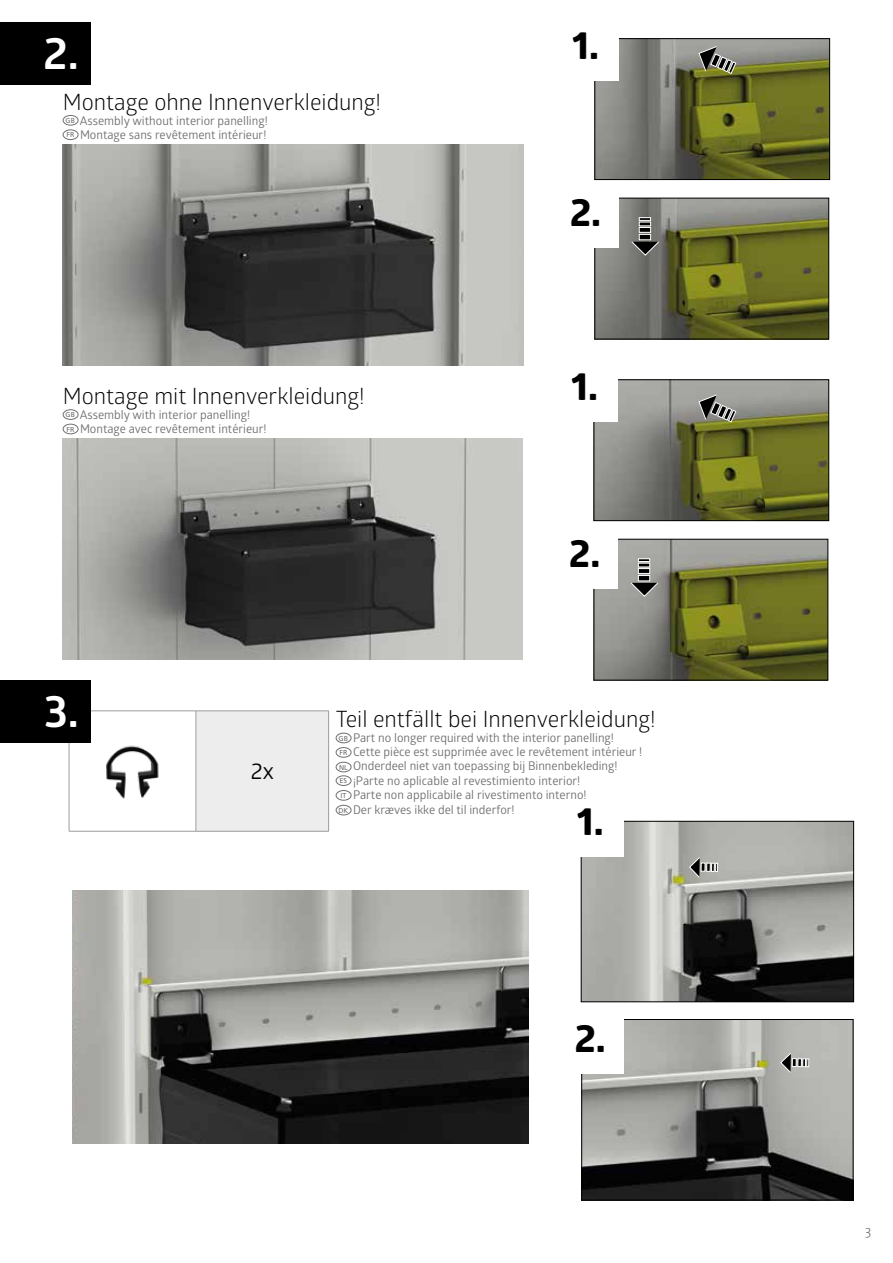
<style>
.page{position:relative;width:893px;height:1263px;background:#fff}
.page>*{position:absolute;margin:0;border:0;box-sizing:border-box;transform-origin:0 0}
.t1{font:700 45px "Glober";color:#fff}
.t2{font:800 39px "Glober";color:#000}
.t3{font:22.5px "Glober";color:#000}
.t4{font:22.5px "Glober";color:#000}
.t5{font:300 13.5px "The Sans";color:#706f6f}
.t6{font:12px/14.5px "Glober";color:#706f6f}
.t7{font:7.05px/14.5px "Frutiger LT Std";color:#706f6f}
</style>
<div class="page">
<div style="left:196px;top:711px;width:133px;height:120px;background:#ededed"></div>
<hr style="left:196px;top:711px;width:133px;height:1px;background:#9d9d9c">
<hr style="left:328px;top:711px;width:1px;height:120px;background:#9d9d9c">
<hr style="left:69px;top:831px;width:127px;height:1px;background:#9d9d9c">
<hr style="left:196px;top:831px;width:133px;height:1px;background:#9d9d9c">
<img style="left:69px;top:711px;width:130px;height:120px">
<img style="left:72px;top:890px;width:456px;height:253px">
<img style="left:583px;top:823px;width:269px;height:177px">
<div style="left:581px;top:821px;width:273px;height:181px;border:1px solid #000"></div>
<div style="left:557px;top:796px;width:67px;height:61px;background:#fff"></div>
<img style="left:583px;top:1021px;width:268px;height:177px">
<div style="left:581px;top:1019px;width:272px;height:181px;border:1px solid #000"></div>
<div style="left:557px;top:1013px;width:67px;height:61px;background:#fff"></div>
<svg style="left:689px;top:856px;width:29px;height:22px"></svg>
<svg style="left:780px;top:1052px;width:29px;height:21px"></svg>
<img style="left:63px;top:144px;width:460px;height:221px">
<img style="left:596px;top:40px;width:232px;height:138px">
<div style="left:594px;top:38px;width:236px;height:142px;border:1px solid #000"></div>
<div style="left:552px;top:20px;width:67px;height:61px;background:#fff"></div>
<img style="left:596px;top:200px;width:231px;height:137px">
<div style="left:594px;top:198px;width:235px;height:141px;border:1px solid #000"></div>
<div style="left:552px;top:187px;width:67px;height:61px;background:#fff"></div>
<svg style="left:698px;top:46px;width:39px;height:28px"></svg>
<div style="left:639px;top:217px;width:12px;height:4px;border:1px solid #fff"></div>
<div style="left:639px;top:227px;width:12px;height:5px;background:#000"></div>
<div style="left:639px;top:227px;width:12px;height:6px;border:1px solid #fff"></div>
<div style="left:639px;top:234px;width:12px;height:6px;background:#000"></div>
<div style="left:639px;top:234px;width:12px;height:6px;border:1px solid #fff"></div>
<svg style="left:631px;top:241px;width:29px;height:15px"></svg>
<img style="left:62px;top:439px;width:460px;height:221px">
<img style="left:596px;top:381px;width:231px;height:138px">
<div style="left:594px;top:379px;width:235px;height:142px;border:1px solid #000"></div>
<div style="left:551px;top:361px;width:67px;height:61px;background:#fff"></div>
<img style="left:596px;top:541px;width:230px;height:137px">
<div style="left:594px;top:539px;width:234px;height:141px;border:1px solid #000"></div>
<div style="left:551px;top:528px;width:67px;height:61px;background:#fff"></div>
<div style="left:638px;top:558px;width:12px;height:4px;border:1px solid #fff"></div>
<hr style="left:638px;top:569px;width:12px;height:4px;background:#000">
<div style="left:638px;top:568px;width:12px;height:6px;border:1px solid #fff"></div>
<div style="left:638px;top:575px;width:12px;height:6px;background:#000"></div>
<div style="left:638px;top:575px;width:12px;height:6px;border:1px solid #fff"></div>
<svg style="left:630px;top:582px;width:29px;height:15px"></svg>
<div style="left:0;top:680px;width:91px;height:63px;background:#000"></div>
<div style="left:0;top:23px;width:91px;height:62px;background:#000"></div>
<div style="left:336px;top:733px;width:15px;height:10px;border:1px solid #706f6f;border-radius:50%"></div>
<div style="left:336px;top:747px;width:15px;height:10px;border:1px solid #706f6f;border-radius:50%"></div>
<div style="left:336px;top:762px;width:15px;height:10px;border:1px solid #706f6f;border-radius:50%"></div>
<div style="left:336px;top:790px;width:15px;height:10px;border:1px solid #706f6f;border-radius:50%"></div>
<div style="left:336px;top:776px;width:15px;height:10px;border:1px solid #706f6f;border-radius:50%"></div>
<div style="left:336px;top:805px;width:15px;height:10px;border:1px solid #706f6f;border-radius:50%"></div>
<div style="left:63px;top:115px;width:15px;height:10px;border:1px solid #706f6f;border-radius:50%"></div>
<div style="left:63px;top:130px;width:15px;height:10px;border:1px solid #706f6f;border-radius:50%"></div>
<div style="left:63px;top:410px;width:15px;height:10px;border:1px solid #706f6f;border-radius:50%"></div>
<div style="left:63px;top:424px;width:15px;height:10px;border:1px solid #706f6f;border-radius:50%"></div>
<svg style="left:698px;top:394px;width:39px;height:29px"></svg>
<h1 class="t1" style="left:44px;top:20px;width:37px">2.</h1>
<h3 class="t3" style="left:63px;top:87px;width:320px">Montage ohne Innenverkleidung!</h3>
<p class="t6" style="left:80px;top:113px;width:190px">Assembly without interior panelling!<br>Montage sans revêtement intérieur!</p>
<p class="t7" style="left:66px;top:113px;width:11px">GB<br>FR</p>
<h3 class="t3" style="left:63px;top:381px;width:303px">Montage mit Innenverkleidung!</h3>
<p class="t6" style="left:80px;top:407px;width:188px">Assembly with interior panelling!<br>Montage avec revêtement intérieur!</p>
<p class="t7" style="left:66px;top:407px;width:11px">GB<br>FR</p>
<h2 class="t2" style="left:572px;top:17px;width:28px">1.</h2>
<h2 class="t2" style="left:570px;top:184px;width:32px">2.</h2>
<h2 class="t2" style="left:571px;top:358px;width:28px">1.</h2>
<h2 class="t2" style="left:569px;top:525px;width:32px">2.</h2>
<h1 class="t1" style="left:44px;top:678px;width:36px">3.</h1>
<h3 class="t4" style="left:251px;top:755px;width:25px">2x</h3>
<h3 class="t3" style="left:336px;top:704px;width:321px">Teil entfällt bei Innenverkleidung!</h3>
<p class="t6" style="left:353px;top:729px;width:291px">Part no longer required with the interior panelling!<br>Cette pièce est supprimée avec le revêtement intérieur !<br>Onderdeel niet van toepassing bij Binnenbekleding! ¡Parte no aplicable al revestimiento interior!<br>Parte non applicabile al rivestimento interno!<br>Der kræves ikke del til inderfor!</p>
<p class="t7" style="left:339px;top:731px;width:11px;text-align:justify">GB FR NL</p>
<p class="t7" style="left:340px;top:788px;width:7px">IT</p>
<p class="t7" style="left:340px;top:773px;width:9px">ES</p>
<p class="t7" style="left:338px;top:803px;width:11px">DK</p>
<h2 class="t2" style="left:577px;top:793px;width:28px">1.</h2>
<h2 class="t2" style="left:575px;top:1009px;width:32px">2.</h2>
<p class="t5" style="left:865px;top:1220px;width:8px">3</p>
</div>
